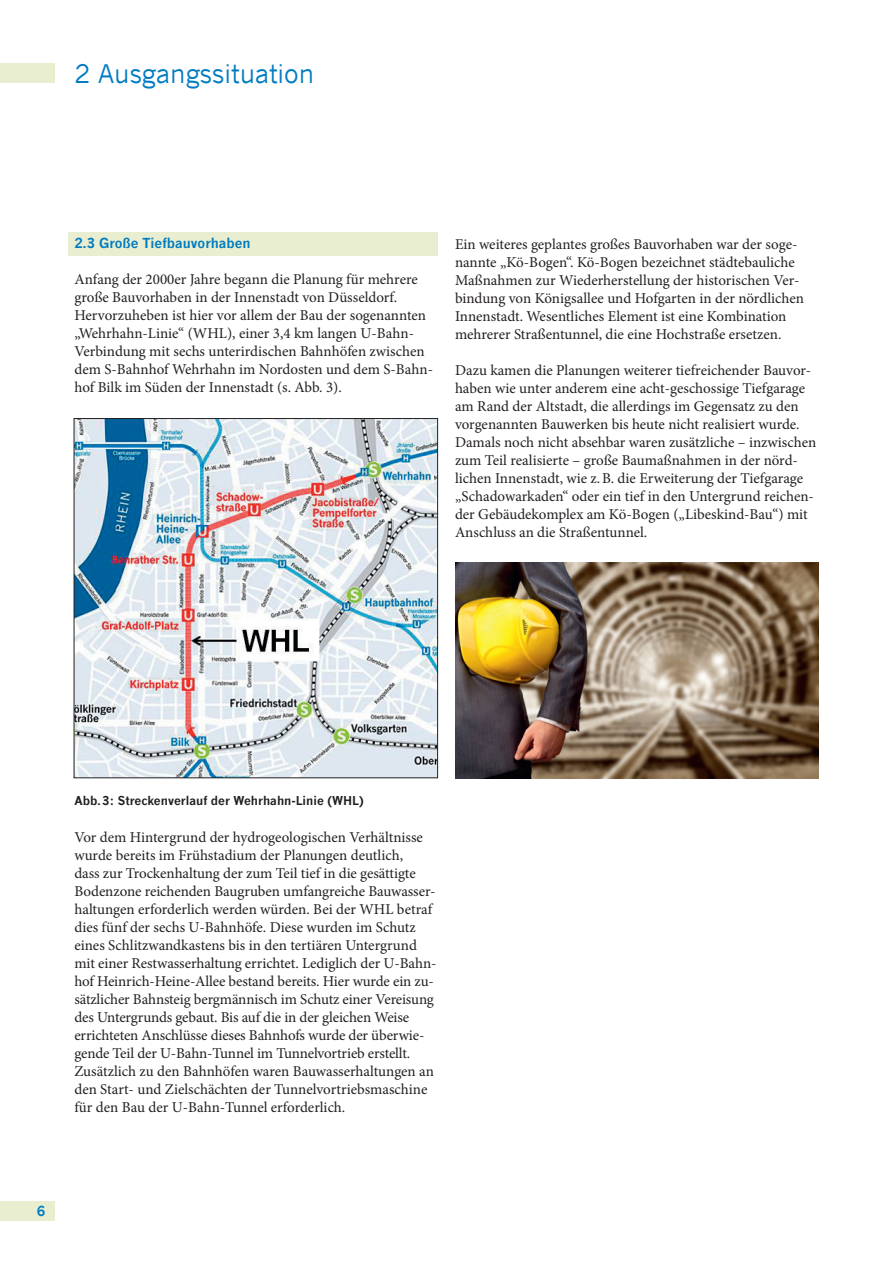
<style>
.page{position:relative;width:893px;height:1263px;background:#fff}
.page>*{position:absolute;margin:0;border:0;box-sizing:border-box;transform-origin:0 0}
.t1{font:25.5px "News Gothic";color:#007cc2}
.t2{font:15px/18px "Minion Pro";letter-spacing:-.005em;color:#231f20}
.t3{font:700 13.5px "News Gothic";color:#007cc2}
.t4{font:700 12px "News Gothic";color:#231f20}
</style>
<div class="page">
<div style="left:0;top:1201px;width:55px;height:19px;background:#eaeed0"></div>
<div style="left:0;top:64px;width:55px;height:19px;background:#eaeed0"></div>
<div style="left:69px;top:232px;width:369px;height:24px;background:#eaeed0"></div>
<img style="left:76px;top:420px;width:360px;height:356px">
<div style="left:74px;top:418px;width:364px;height:360px;border:1px solid #231f20"></div>
<img style="left:455px;top:562px;width:364px;height:216px">
<h1 class="t1" style="left:74px;top:58px;width:241px">2 Ausgangssituation</h1>
<h2 class="t3" style="left:74px;top:235px;width:178px">2.3 Große Tiefbauvorhaben</h2>
<p class="t2" style="left:74px;top:271px;width:360px">Anfang der 2000er Jahre begann die Planung für mehrere große Bauvorhaben in der Innenstadt von Düsseldorf.<br>Hervorzuheben ist hier vor allem der Bau der sogenannten „Wehrhahn-Linie“ (WHL), einer 3,4 km langen U-Bahn-Verbindung mit sechs unterirdischen Bahnhöfen zwischen dem S-Bahnhof Wehrhahn im Nordosten und dem S-Bahn&shy;hof Bilk im Süden der Innenstadt (s. Abb. 3).</p>
<p class="t2" style="left:455px;top:235px;width:350px">Ein weiteres geplantes großes Bauvorhaben war der soge&shy;nannte „Kö-Bogen“. Kö-Bogen bezeichnet städtebauliche Maßnahmen zur Wiederherstellung der historischen Ver&shy;bindung von Königsallee und Hofgarten in der nördlichen Innenstadt. Wesentliches Element ist eine Kombination mehrerer Straßentunnel, die eine Hochstraße ersetzen.</p>
<p class="t2" style="left:455px;top:361px;width:363px">Dazu kamen die Planungen weiterer tiefreichender Bauvor&shy;haben wie unter anderem eine acht-geschossige Tiefgarage am Rand der Altstadt, die allerdings im Gegensatz zu den vorgenannten Bauwerken bis heute nicht realisiert wurde.<br>Damals noch nicht absehbar waren zusätzliche – inzwischen zum Teil realisierte – große Baumaßnahmen in der nörd&shy;lichen Innenstadt, wie z. B. die Erweiterung der Tiefgarage „Schadow arkaden“ oder ein tief in den Untergrund reichen&shy;der Gebäudekomplex am Kö-Bogen („Libeskind-Bau“) mit Anschluss an die Straßentunnel.</p>
<p class="t4" style="left:74px;top:793px;width:291px">Abb. 3: Streckenverlauf der Wehrhahn-Linie (WHL)</p>
<p class="t2" style="left:74px;top:829px;width:364px">Vor dem Hintergrund der hydrogeologischen Verhältnisse wurde bereits im Frühstadium der Planungen deutlich,<br>dass zur Trockenhaltung der zum Teil tief in die gesättigte Bodenzone reichenden Baugruben umfangreiche Bauwasser&shy;haltungen erforderlich werden würden. Bei der WHL betraf dies fünf der sechs U-Bahnhöfe. Diese wurden im Schutz eines Schlitzwandkastens bis in den tertiären Untergrund mit einer Restwasserhaltung errichtet. Lediglich der U-Bahn&shy;hof Heinrich-Heine-Allee bestand bereits. Hier wurde ein zu&shy;sätzlicher Bahnsteig bergmännisch im Schutz einer Vereisung des Untergrunds gebaut. Bis auf die in der gleichen Weise errichteten Anschlüsse dieses Bahnhofs wurde der überwie&shy;gende Teil der U-Bahn-Tunnel im Tunnelvortrieb erstellt.<br>Zusätzlich zu den Bahnhöfen waren Bauwasserhaltungen an den Start- und Zielschächten der Tunnelvortriebsmaschine für den Bau der U-Bahn-Tunnel erforderlich.</p>
<p class="t3" style="left:37px;top:1202px;width:10px">6</p>
</div>
